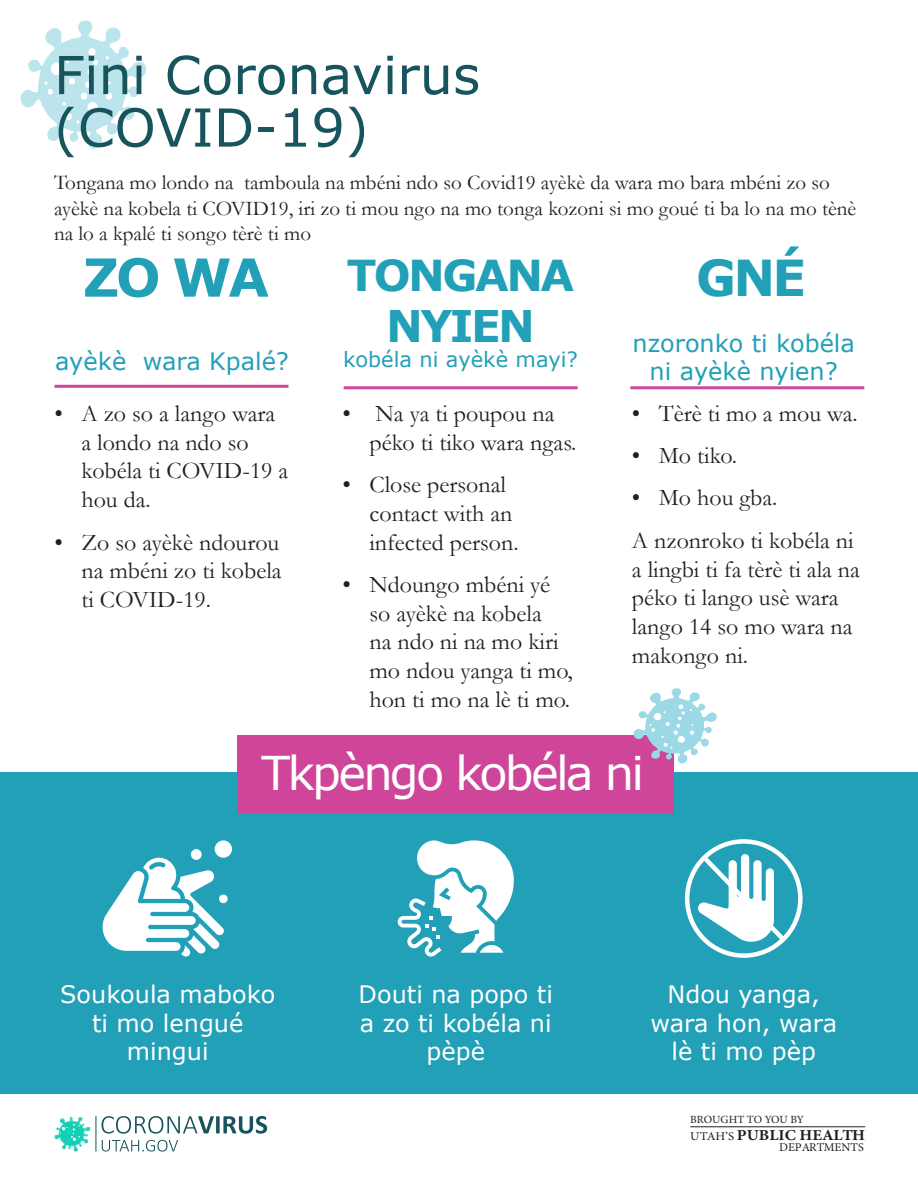
<style>
.page{position:relative;width:918px;height:1188px;background:#fff}
.page>*{position:absolute;margin:0;border:0;box-sizing:border-box;transform-origin:0 0}
.t1{font:52.5px/52.5px "Verdana";color:#17545d}
.t2{font:700 52.5px "Verdana";color:#22a0b8}
.t3{font:700 49.5px "Verdana";color:#22a0b8}
.t4{font:46.5px "Verdana";letter-spacing:-.06em;color:#fff}
.t5{font:700 43.5px "Verdana";letter-spacing:-.06em;color:#22a0b8}
.t6{font:700 42.6px "Verdana";letter-spacing:-.06em;color:#22a0b8}
.t7{font:24px/28.8px "Garamond";color:#231f20}
.t8{font:24px/28.8px "Verdana";color:#fff;text-align:center}
.t9{font:24px/28.8px "Verdana";color:#22a0b8;text-align:center}
.t10{font:21px/25.2px "Garamond";color:#231f20}
.t11{font:21px "Verdana";color:#22a0b8}
.t12{font:700 15.3px "Minion Pro";color:#231f20;scale:1.08 1}
.t13{font:11.85px "Minion Pro";color:#231f20}
.t14{font:10.95px "Minion Pro";color:#231f20}
.s1{font-weight:400;font-size:11.85px}
</style>
<div class="page">
<svg style="left:20px;top:20px;width:127px;height:129px"></svg>
<div style="left:0;top:772px;width:918px;height:322px;background:#22a0b8"></div>
<div style="left:238px;top:735px;width:436px;height:77px;background:#ce4599"></div>
<svg style="left:102px;top:858px;width:122px;height:99px"></svg>
<div style="left:191px;top:849px;width:11px;height:11px;background:#fff;border-radius:50%"></div>
<div style="left:215px;top:840px;width:17px;height:18px;background:#fff;border-radius:50%"></div>
<div style="left:219px;top:895px;width:9px;height:8px;background:#fff;border-radius:50%"></div>
<hr style="left:54px;top:385px;width:234px;height:3px;background:#ce4599">
<hr style="left:344px;top:386px;width:234px;height:3px;background:#ce4599">
<hr style="left:630px;top:386px;width:234px;height:3px;background:#ce4599">
<svg style="left:398px;top:840px;width:116px;height:117px"></svg>
<div style="left:685px;top:839px;width:118px;height:119px;border:4px solid #fff;border-radius:50%"></div>
<svg style="left:698px;top:851px;width:92px;height:96px"></svg>
<svg style="left:54px;top:1117px;width:37px;height:35px"></svg>
<svg style="left:102px;top:1140px;width:76px;height:12px"></svg>
<svg style="left:102px;top:1116px;width:165px;height:18px"></svg>
<hr style="left:96px;top:1116px;width:1px;height:36px;background:#17545d">
<svg style="left:633px;top:688px;width:84px;height:76px"></svg>
<hr style="left:690px;top:1126px;width:175px;height:1px;background:#231f20">
<p class="t1" style="left:54px;top:48px;width:428px">Fini Coronavirus (COVID-19)</p>
<p class="t10" style="left:54px;top:170px;width:804px">Tongana mo londo na tamboula na mbéni ndo so Covid19 ayèkè da wara mo bara mbéni zo so ayèkè na kobela ti COVID19, iri zo ti mou ngo na mo tonga kozoni si mo goué ti ba lo na mo tènè na lo a kpalé ti songo tèrè ti mo</p>
<p class="t3" style="left:696px;top:243px;width:111px">GNÉ</p>
<p class="t2" style="left:83px;top:240px;width:188px">ZO WA</p>
<p class="t6" style="left:347px;top:246px;width:229px">TONGANA</p>
<p class="t5" style="left:386px;top:296px;width:150px">NYIEN</p>
<p class="t9" style="left:633px;top:328px;width:224px">nzoronko ti kobéla ni ayèkè nyien?</p>
<p class="t9" style="left:55px;top:346px;width:236px">ayèkè wara Kpalé?</p>
<p class="t11" style="left:343px;top:345px;width:236px">kobéla ni ayèkè mayi?</p>
<p class="t7" style="left:81px;top:398px;width:208px;text-indent:-27px">• A zo so a lango wara a londo na ndo so kobéla ti COVID-19 a hou da.</p>
<p class="t7" style="left:81px;top:527px;width:202px;text-align:justify;text-indent:-27px">• Zo so ayèkè ndourou na mbéni zo ti kobela ti COVID-19.</p>
<p class="t7" style="left:369px;top:398px;width:208px;text-indent:-27px">• Na ya ti poupou na péko ti tiko wara ngas.</p>
<p class="t7" style="left:369px;top:469px;width:151px;text-indent:-27px">• Close personal contact with an infected person.</p>
<p class="t7" style="left:369px;top:569px;width:205px;text-indent:-27px">• Ndoungo mbéni yé so ayèkè na kobela<br>na ndo ni na mo kiri mo ndou yanga ti mo, hon ti mo na lè ti mo.</p>
<p class="t7" style="left:632px;top:398px;width:227px">• Tèrè ti mo a mou wa.</p>
<p class="t7" style="left:632px;top:441px;width:106px">• Mo tiko.</p>
<p class="t7" style="left:632px;top:483px;width:147px">• Mo hou gba.</p>
<p class="t7" style="left:632px;top:525px;width:229px">A nzonroko ti kobéla ni a lingbi ti fa tèrè ti ala na péko ti lango usè wara lango 14 so mo wara na makongo ni.</p>
<p class="t4" style="left:262px;top:741px;width:384px">Tkpèngo kobéla ni</p>
<p class="t8" style="left:60px;top:980px;width:217px">Soukoula maboko ti mo lengué mingui</p>
<p class="t8" style="left:359px;top:980px;width:196px">Douti na popo ti a zo ti kobéla ni pèpè</p>
<p class="t8" style="left:650px;top:980px;width:188px">Ndou yanga, wara hon, wara lè ti mo pèp</p>
<p class="t14" style="left:690px;top:1113px;width:115px">BROUGHT TO YOU BY</p>
<p class="t13" style="left:779px;top:1140px;width:86px">DEPARTMENTS</p>
<p class="t12" style="left:690px;top:1124px;width:163px"><span class="s1">UTAH’S</span> PUBLIC HEALTH</p>
</div>
